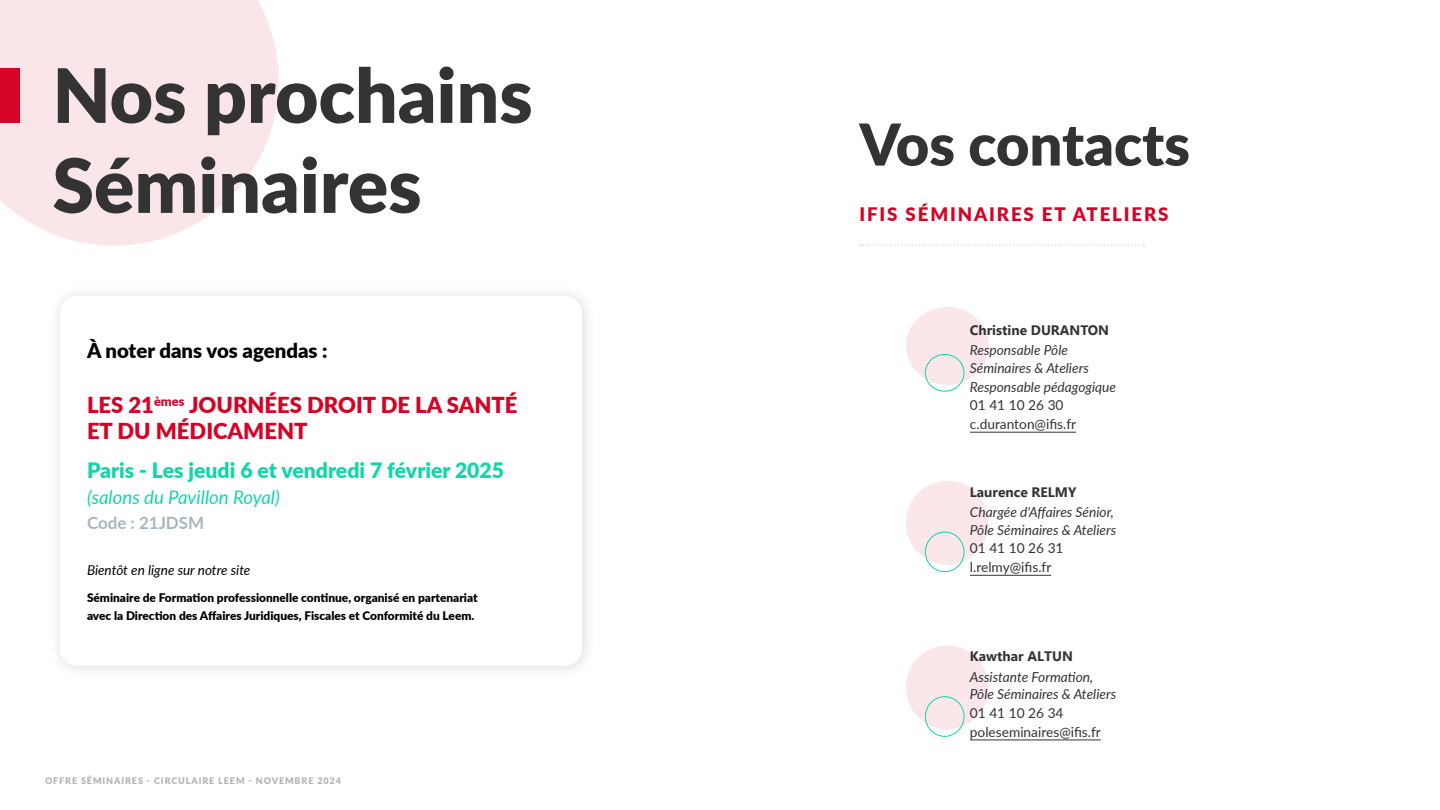
<style>
.page{position:relative;width:1440px;height:810px;background:#fff}
.page>*{position:absolute;margin:0;border:0;box-sizing:border-box;transform-origin:0 0}
.t1{font:900 75px/90px "Lato";color:#333}
.t2{font:900 57.75px "Lato";color:#333}
.t3{font:900 22.05px/25.4px "Lato";color:#d50326}
.t4{font:900 21.15px "Lato";color:#11d6a8}
.t5{font:900 20.33px "Lato";color:#000}
.t6{font:900 18.67px "Lato";letter-spacing:.1em;color:#d50326}
.t7{font:italic 18.67px "Lato";color:#11d6a8}
.t8{font:700 16.95px "Lato";color:#a6b6c0}
.t9{font:italic 13.73px/18.1px "Lato";color:#333}
.t10{font:13.73px/18.7px "Lato";color:#333}
.t11{font:700 13.73px "Myanmar Text";color:#333}
.t12{font:700 13.73px "Nirmala UI";color:#333}
.t13{font:italic 13.58px "Lato";color:#000}
.t14{font:900 11.85px/18px "Lato";color:#000}
.t15{font:900 9px "Lato";letter-spacing:.1em;color:#b3b3b3}
</style>
<div class="page">
<div style="left:906px;top:307px;width:83px;height:78px;background:#fbe6e9;border-radius:50%"></div>
<div style="left:925px;top:354px;width:39px;height:38px;border:1px solid #11d6a8;border-radius:50%"></div>
<hr style="left:970px;top:432px;width:106px;height:1px;background:#333">
<div style="left:906px;top:481px;width:83px;height:84px;background:#fbe6e9;border-radius:50%"></div>
<div style="left:925px;top:532px;width:39px;height:40px;border:1px solid #11d6a8;border-radius:50%"></div>
<hr style="left:970px;top:575px;width:81px;height:1px;background:#333">
<svg style="left:860px;top:245px;width:285px;height:1px"></svg>
<div style="left:906px;top:646px;width:83px;height:83px;background:#fbe6e9;border-radius:50%"></div>
<div style="left:925px;top:696px;width:39px;height:41px;border:1px solid #11d6a8;border-radius:50%"></div>
<hr style="left:970px;top:740px;width:131px;height:1px;background:#333">
<div style="left:48px;top:283px;width:548px;height:397px;background:#f9f9f9"></div>
<div style="left:60px;top:296px;width:522px;height:370px;background:#fff;border-radius:17px"></div>
<svg style="left:0;top:0;width:279px;height:246px;background:#fae9eb"></svg>
<div style="left:0;top:68px;width:20px;height:55px;background:#d50326"></div>
<h1 class="t1" style="left:52px;top:47px;width:482px">Nos prochains<br>Séminaires</h1>
<h3 class="t5" style="left:87px;top:335px;width:242px">À noter dans vos agendas :</h3>
<h3 class="t3" style="left:87px;top:391px;width:432px">LES 21<sup>èmes</sup> JOURNÉES DROIT DE LA SANTÉ<br>ET DU MÉDICAMENT</h3>
<h3 class="t4" style="left:87px;top:455px;width:419px">Paris - Les jeudi 6 et vendredi 7 février 2025</h3>
<h3 class="t7" style="left:87px;top:484px;width:194px">(salons du Pavillon Royal)</h3>
<p class="t8" style="left:87px;top:511px;width:119px">Code : 21JDSM</p>
<p class="t13" style="left:87px;top:561px;width:165px">Bientôt en ligne sur notre site</p>
<p class="t14" style="left:87px;top:588px;width:392px">Séminaire de Formation professionnelle continue, organisé en partenariat avec la Direction des Affaires Juridiques, Fiscales et Conformité du Leem.</p>
<p class="t15" style="left:45px;top:774px;width:297px">OFFRE SÉMINAIRES - CIRCULAIRE LEEM - NOVEMBRE 2024</p>
<h2 class="t2" style="left:860px;top:101px;width:332px">Vos contacts</h2>
<h3 class="t6" style="left:860px;top:200px;width:311px">IFIS SÉMINAIRES ET ATELIERS</h3>
<p class="t12" style="left:970px;top:319px;width:141px">Christine DURANTON</p>
<p class="t9" style="left:970px;top:341px;width:148px">Responsable Pôle<br>Séminaires &amp; Ateliers<br>Responsable pédagogique</p>
<p class="t10" style="left:970px;top:395px;width:108px">01 41 10 26 30 c.duranton@ifis.fr</p>
<p class="t11" style="left:970px;top:484px;width:108px">Laurence RELMY</p>
<p class="t9" style="left:970px;top:503px;width:148px;line-height:17.5px">Chargée d'Affaires Sénior,<br>Pôle Séminaires &amp; Ateliers</p>
<p class="t10" style="left:970px;top:538px;width:95px">01 41 10 26 31 l.relmy@ifis.fr</p>
<p class="t11" style="left:970px;top:648px;width:104px">Kawthar ALTUN</p>
<p class="t9" style="left:970px;top:667px;width:148px;line-height:17.5px">Assistante Formation,<br>Pôle Séminaires &amp; Ateliers</p>
<p class="t10" style="left:970px;top:703px;width:133px">01 41 10 26 34 poleseminaires@ifis.fr</p>
</div>
